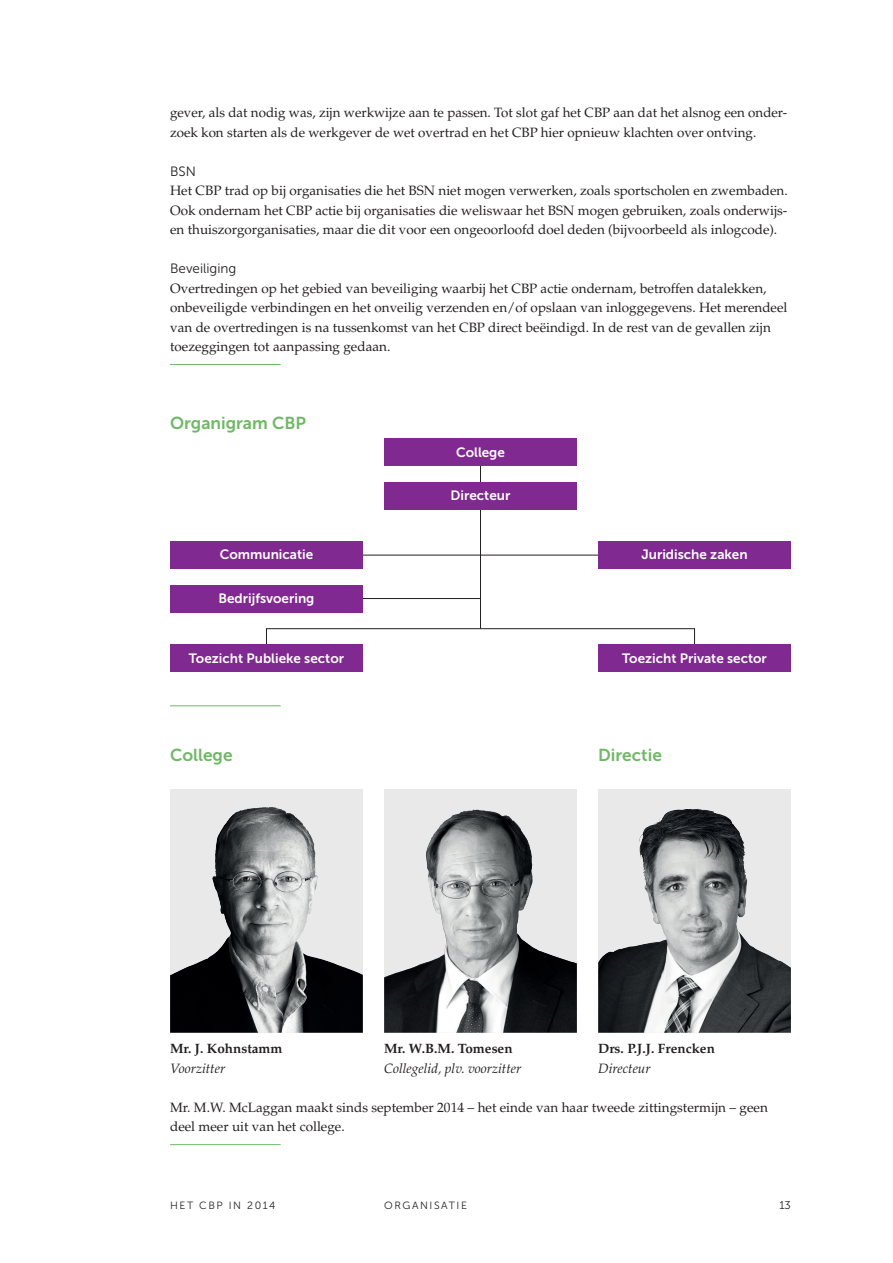
<style>
.page{position:relative;width:893px;height:1263px;background:#fff}
.page>*{position:absolute;margin:0;border:0;box-sizing:border-box;transform-origin:0 0}
._11___SUBKOP{font:17.25px "Museo Sans 700";color:#6fb865}
._04___BROODTEKST{font:13.5px/19.5px "Palatino LT Std";color:#231f20}
._03_-_TUSSENKOPJE{font:13.5px "Museo Sans 700";color:#fff}
._04___BROODTEKST-2{font:700 13.5px "Palatino LT Std";color:#231f20}
._04___BROODTEKST-3{font:italic 13.5px "Palatino LT Std";color:#231f20}
._12___TUSSENKOP_2{font:13.5px "Museo Sans 300";color:#231f20}
.t1{font:11.25px "Museo Sans 300";color:#231f20}
.t2{font:10.5px "Museo Sans 300";letter-spacing:.15em;color:#231f20}
</style>
<div class="page">
<hr style="left:170px;top:364px;width:111px;height:1px;background:#6fb865">
<hr style="left:170px;top:705px;width:111px;height:1px;background:#6fb865">
<hr style="left:170px;top:1144px;width:111px;height:1px;background:#6fb865">
<svg style="left:170px;top:789px;width:193px;height:244px;background:#999a9b"></svg>
<svg style="left:598px;top:789px;width:193px;height:244px;background:#9b9d9e"></svg>
<svg style="left:384px;top:789px;width:193px;height:244px;background:#9ea0a1"></svg>
<hr style="left:480px;top:466px;width:1px;height:162px;background:#231f20">
<svg style="left:266px;top:628px;width:429px;height:17px"></svg>
<hr style="left:277px;top:555px;width:407px;height:1px;background:#231f20">
<hr style="left:277px;top:598px;width:203px;height:1px;background:#231f20">
<div style="left:384px;top:439px;width:193px;height:27px;background:#802990"></div>
<div style="left:170px;top:542px;width:193px;height:27px;background:#802990"></div>
<div style="left:170px;top:585px;width:193px;height:27px;background:#802990"></div>
<div style="left:170px;top:645px;width:193px;height:27px;background:#802990"></div>
<div style="left:598px;top:645px;width:193px;height:27px;background:#802990"></div>
<div style="left:598px;top:542px;width:193px;height:27px;background:#802990"></div>
<div style="left:384px;top:482px;width:193px;height:27px;background:#802990"></div>
<img style="left:215px;top:807px;width:55px;height:58px">
<img style="left:654px;top:808px;width:45px;height:16px">
<img style="left:426px;top:810px;width:47px;height:74px">
<p class="_04___BROODTEKST" style="left:170px;top:103px;width:619px">gever, als dat nodig was, zijn werkwijze aan te passen. Tot slot gaf het CBP aan dat het alsnog een onder&shy;zoek kon starten als de werkgever de wet overtrad en het CBP hier opnieuw klachten over ontving.</p>
<p class="_12___TUSSENKOP_2" style="left:170px;top:164px;width:27px">BSN</p>
<p class="_04___BROODTEKST" style="left:170px;top:181px;width:619px;text-align:justify">Het CBP trad op bij organisaties die het BSN niet mogen verwerken, zoals sportscholen en zwembaden.<br>Ook ondernam het CBP actie bij organisaties die weliswaar het BSN mogen gebruiken, zoals onderwijs&shy;en thuiszorgorganisaties, maar die dit voor een ongeoorloofd doel deden (bijvoorbeeld als inlogcode).</p>
<p class="_12___TUSSENKOP_2" style="left:170px;top:261px;width:68px">Beveiliging</p>
<p class="_04___BROODTEKST" style="left:170px;top:278px;width:619px">Overtredingen op het gebied van beveiliging waarbij het CBP actie ondernam, betroffen datalekken, onbeveiligde verbindingen en het onveilig verzenden en/of opslaan van inloggegevens. Het merendeel van de overtredingen is na tussenkomst van het CBP direct beëindigd. In de rest van de gevallen zijn toezeggingen tot aanpassing gedaan.</p>
<p class="_11___SUBKOP" style="left:170px;top:413px;width:138px">Organigram CBP</p>
<p class="_03_-_TUSSENKOPJE" style="left:220px;top:547px;width:95px">Communicatie</p>
<p class="_03_-_TUSSENKOPJE" style="left:218px;top:591px;width:97px">Bedrijfsvoering</p>
<p class="_03_-_TUSSENKOPJE" style="left:456px;top:445px;width:50px">College</p>
<p class="_03_-_TUSSENKOPJE" style="left:451px;top:488px;width:61px">Directeur</p>
<p class="_03_-_TUSSENKOPJE" style="left:641px;top:547px;width:108px">Juridische zaken</p>
<p class="_03_-_TUSSENKOPJE" style="left:189px;top:651px;width:157px">Toezicht Publieke sector</p>
<p class="_03_-_TUSSENKOPJE" style="left:622px;top:651px;width:146px">Toezicht Private sector</p>
<p class="_11___SUBKOP" style="left:170px;top:745px;width:64px">College</p>
<p class="_11___SUBKOP" style="left:598px;top:745px;width:65px">Directie</p>
<p class="_04___BROODTEKST-2" style="left:170px;top:1041px;width:114px">Mr. J. Kohnstamm</p>
<p class="_04___BROODTEKST-3" style="left:170px;top:1060px;width:57px">Voorzitter</p>
<p class="_04___BROODTEKST" style="left:170px;top:1097px;width:599px">Mr. M.W. McLaggan maakt sinds september 2014 – het einde van haar tweede zittingstermijn – geen deel meer uit van het college.</p>
<p class="_04___BROODTEKST-2" style="left:598px;top:1041px;width:118px">Drs. P.J.J. Frencken</p>
<p class="_04___BROODTEKST-3" style="left:598px;top:1060px;width:54px">Directeur</p>
<p class="_04___BROODTEKST-2" style="left:384px;top:1041px;width:130px">Mr. W.B.M. Tomesen</p>
<p class="_04___BROODTEKST-3" style="left:384px;top:1060px;width:139px">Collegelid, plv. voorzitter</p>
<p class="t2" style="left:170px;top:1200px;width:107px">HET CBP IN 2014</p>
<p class="t2" style="left:384px;top:1200px;width:84px">ORGANISATIE</p>
<p class="t1" style="left:779px;top:1199px;width:13px">13</p>
</div>
